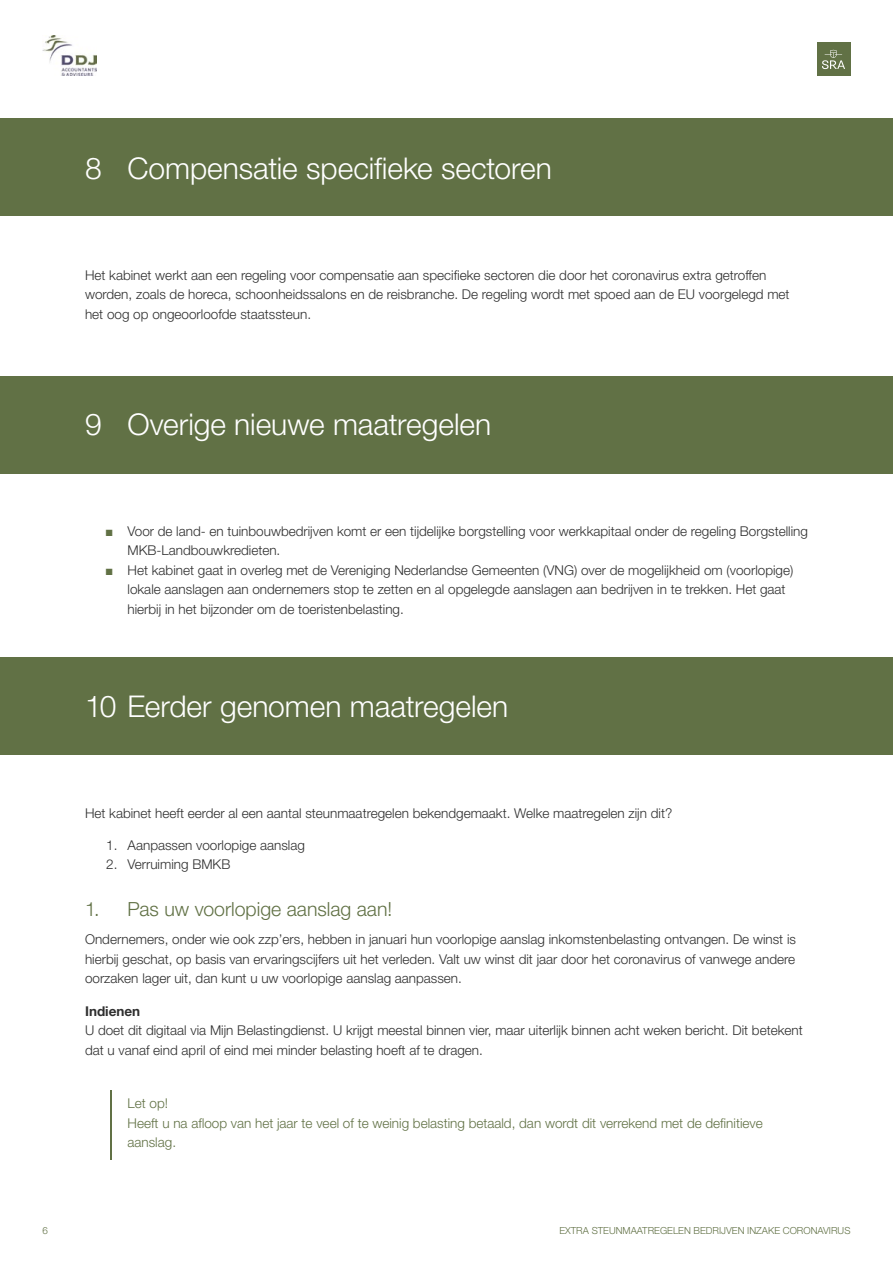
<style>
.page{position:relative;width:893px;height:1263px;background:#fff}
.page>*{position:absolute;margin:0;border:0;box-sizing:border-box;transform-origin:0 0}
.t1{font:300 30px "Helvetica Neue LT Std";letter-spacing:-.005em;color:#fff}
.t2{font:300 19.5px "Helvetica Neue LT Std";color:#617145}
.Body{font:300 13.5px/19.5px "Helvetica Neue LT Std";color:#2f2f2f}
.letop{font:300 13.5px/19.5px "Helvetica Neue LT Std";color:#617145}
.t3{font:700 13.5px "Helvetica Neue LT Std";color:#2f2f2f}
.t4{font:300 9.75px "Helvetica Neue LT Std";color:#617145}
.s1{font-family:"Arial Narrow";font-weight:400;color:#617145}
</style>
<div class="page">
<div style="left:817px;top:43px;width:33px;height:33px;background:#617145"></div>
<svg style="left:822px;top:50px;width:23px;height:19px"></svg>
<img style="left:43px;top:35px;width:54px;height:41px">
<div style="left:0;top:118px;width:893px;height:98px;background:#617145"></div>
<div style="left:0;top:376px;width:893px;height:98px;background:#617145"></div>
<div style="left:0;top:657px;width:893px;height:98px;background:#617145"></div>
<hr style="left:111px;top:1090px;width:1px;height:69px;background:#617145">
<p class="t1" style="left:85px;top:150px;width:468px">8 Compensatie specifieke sectoren</p>
<p class="Body" style="left:85px;top:265px;width:706px">Het kabinet werkt aan een regeling voor compensatie aan specifieke sectoren die door het coronavirus extra getroffen worden, zoals de horeca, schoonheidssalons en de reisbranche. De regeling wordt met spoed aan de EU voorgelegd met het oog op ongeoorloofde staatssteun.</p>
<p class="t1" style="left:85px;top:406px;width:408px">9 Overige nieuwe maatregelen</p>
<p class="Body" style="left:128px;top:521px;width:682px;text-indent:-21px"><span class="s1">■</span> Voor de land- en tuinbouwbedrijven komt er een tijdelijke borgstelling voor werkkapitaal onder de regeling Borgstelling<br>MKB-Landbouwkredieten.</p>
<p class="Body" style="left:128px;top:560px;width:667px;text-indent:-21px"><span class="s1">■</span> Het kabinet gaat in overleg met de Vereniging Nederlandse Gemeenten (VNG) over de mogelijkheid om (voorlopige) lokale aanslagen aan ondernemers stop te zetten en al opgelegde aanslagen aan bedrijven in te trekken. Het gaat hierbij in het bijzonder om de toeristenbelasting.</p>
<p class="t1" style="left:85px;top:688px;width:425px">10 Eerder genomen maatregelen</p>
<p class="Body" style="left:85px;top:803px;width:589px">Het kabinet heeft eerder al een aantal steunmaatregelen bekendgemaakt. Welke maatregelen zijn dit?</p>
<p class="Body" style="left:106px;top:835px;width:200px">1. Aanpassen voorlopige aanslag</p>
<p class="Body" style="left:106px;top:855px;width:126px">2. Verruiming BMKB</p>
<p class="t2" style="left:85px;top:897px;width:308px">1. Pas uw voorlopige aanslag aan!</p>
<p class="Body" style="left:85px;top:930px;width:712px;text-align:justify">Ondernemers, onder wie ook zzp’ers, hebben in januari hun voorlopige aanslag inkomstenbelasting ontvangen. De winst is hierbij geschat, op basis van ervaringscijfers uit het verleden. Valt uw winst dit jaar door het coronavirus of vanwege andere oorzaken lager uit, dan kunt u uw voorlopige aanslag aanpassen.</p>
<p class="t3" style="left:85px;top:1002px;width:57px">Indienen</p>
<p class="Body" style="left:85px;top:1020px;width:719px">U doet dit digitaal via Mijn Belastingdienst. U krijgt meestal binnen vier, maar uiterlijk binnen acht weken bericht. Dit betekent dat u vanaf eind april of eind mei minder belasting hoeft af te dragen.</p>
<p class="letop" style="left:128px;top:1093px;width:637px">Let op!<br>Heeft u na afloop van het jaar te veel of te weinig belasting betaald, dan wordt dit verrekend met de definitieve aanslag.</p>
<p class="t4" style="left:43px;top:1224px;width:7px">6</p>
<p class="t4" style="left:559px;top:1224px;width:292px">EXTRA STEUNMAATREGELEN BEDRIJVEN INZAKE CORONAVIRUS</p>
</div>
